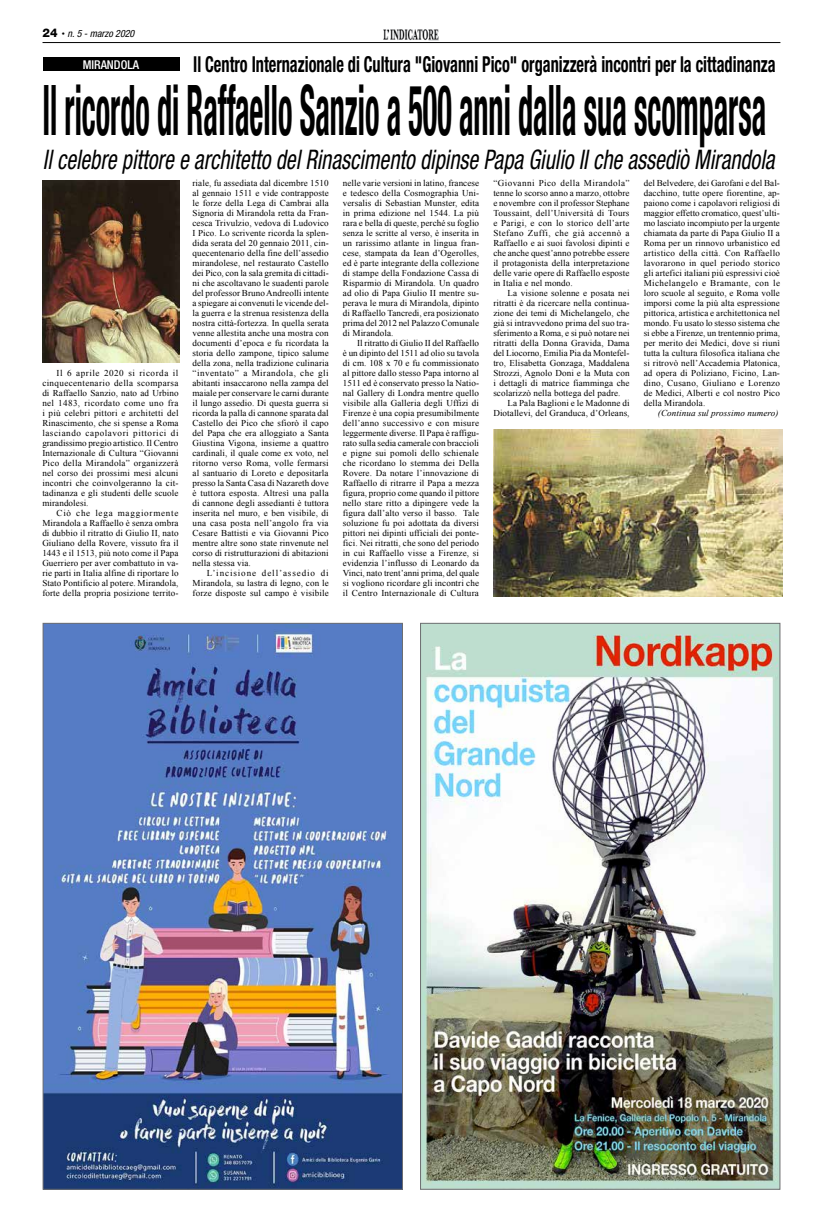
<style>
.page{position:relative;width:823px;height:1219px;background:#fff}
.page>*{position:absolute;margin:0;border:0;box-sizing:border-box;transform-origin:0 0}
.t1{font:700 condensed 70px "Helvetica Neue LT Std";color:#000;scale:.43 1}
.t2{font:italic condensed 27px "Helvetica Neue LT Std";color:#000;scale:.81 1}
.t3{font:700 condensed 22px "Helvetica Neue LT Std";color:#000;scale:.74 1}
.t4{font:500 condensed 12.1px "Helvetica Neue LT Std";color:#fff}
.t5{font:italic condensed 10px "Helvetica Neue LT Std";color:#000}
.t6{font:9px/10px "Times New Roman";letter-spacing:.01em;color:#000;text-align:justify}
.t7{font:italic 9px "Times New Roman";letter-spacing:.01em;color:#000}
.s1{font-weight:800;font-style:normal;font-stretch:normal;font-size:12px}
</style>
<div class="page">
<hr style="left:42px;top:42px;width:738px;height:1px;background:#000">
<img style="left:383px;top:29px;width:56px;height:11px">
<div style="left:43px;top:58px;width:136px;height:13px;background:#000"></div>
<img style="left:422px;top:625px;width:356px;height:563px">
<img style="left:45px;top:625px;width:356px;height:563px">
<img style="left:42px;top:180px;width:137px;height:183px">
<img style="left:493px;top:430px;width:288px;height:166px">
<p class="t5" style="left:42px;top:28px;width:93px"><span class="s1">24 ·</span> n. 5 - marzo 2020</p>
<h3 class="t4" style="left:83px;top:58px;width:58px">MIRANDOLA</h3>
<h3 class="t3" style="left:193px;top:51px;width:788px">Il Centro Internazionale di Cultura "Giovanni Pico" organizzerà incontri per la cittadinanza</h3>
<h1 class="t1" style="left:42px;top:68px;width:1683px">Il ricordo di Raffaello Sanzio a 500 anni dalla sua scomparsa</h1>
<h2 class="t2" style="left:43px;top:143px;width:904px">Il celebre pittore e architetto del Rinascimento dipinse Papa Giulio II che assediò Mirandola</h2>
<p class="t6" style="left:42px;top:368px;width:138px;text-indent:14px">Il 6 aprile 2020 si ricorda il cinquecentenario della scomparsa di Raffaello Sanzio, nato ad Urbino nel 1483, ricordato come uno fra i più celebri pittori e architetti del Rinascimento, che si spense a Roma lasciando capolavori pittorici di grandissimo pregio artistico. Il Centro Internazionale di Cultura “Giovanni Pico della Mirandola” organizzerà nel corso dei prossimi mesi alcuni incontri che coinvolgeranno la cit&shy;tadinanza e gli studenti delle scuole mirandolesi.</p>
<p class="t6" style="left:42px;top:508px;width:138px;text-indent:14px">Ciò che lega maggiormente Mirandola a Raffaello è senza ombra di dubbio il ritratto di Giulio II, nato Giuliano della Rovere, vissuto fra il 1443 e il 1513, più noto come il Papa Guerriero per aver combattuto in va&shy;rie parti in Italia alfine di riportare lo Stato Pontificio al potere. Mirandola, forte della propria posizione territo-</p>
<p class="t6" style="left:192px;top:178px;width:138px">riale, fu assediata dal dicembre 1510 al gennaio 1511 e vide contrapposte le forze della Lega di Cambrai alla Signoria di Mirandola retta da Fran&shy;cesca Trivulzio, vedova di Ludovico I Pico. Lo scrivente ricorda la splen&shy;dida serata del 20 gennaio 2011, cin&shy;quecentenario della fine dell’assedio mirandolese, nel restaurato Castello dei Pico, con la sala gremita di cittadi&shy;ni che ascoltavano le suadenti parole del professor Bruno Andreolli intente a spiegare ai convenuti le vicende del&shy;la guerra e la strenua resistenza della nostra città-fortezza. In quella serata venne allestita anche una mostra con documenti d’epoca e fu ricordata la storia dello zampone, tipico salume della zona, nella tradizione culinaria “inventato” a Mirandola, che gli abitanti insaccarono nella zampa del maiale per conservare le carni durante il lungo assedio. Di questa guerra si ricorda la palla di cannone sparata dal Castello dei Pico che sfiorò il capo del Papa che era alloggiato a Santa Giustina Vigona, insieme a quattro cardinali, il quale come ex voto, nel ritorno verso Roma, volle fermarsi al santuario di Loreto e depositarla presso la Santa Casa di Nazareth dove è tuttora esposta. Altresì una palla di cannone degli assedianti è tuttora inserita nel muro, e ben visibile, di una casa posta nell’angolo fra via Cesare Battisti e via Giovanni Pico mentre altre sono state rinvenute nel corso di ristrutturazioni di abitazioni nella stessa via.</p>
<p class="t6" style="left:192px;top:568px;width:138px;text-indent:14px">L’incisione dell’assedio di Mirandola, su lastra di legno, con le forze disposte sul campo è visibile</p>
<p class="t6" style="left:342px;top:178px;width:138px">nelle varie versioni in latino, francese e tedesco della Cosmographia Uni&shy;versalis di Sebastian Munster, edita in prima edizione nel 1544. La più rara e bella di queste, perché su foglio senza le scritte al verso, è inserita in un rarissimo atlante in lingua fran&shy;cese, stampata da Iean d’Ogerolles, ed è parte integrante della collezione di stampe della Fondazione Cassa di Risparmio di Mirandola. Un quadro ad olio di Papa Giulio II mentre su&shy;perava le mura di Mirandola, dipinto di Raffaello Tancredi, era posizionato prima del 2012 nel Palazzo Comunale di Mirandola.</p>
<p class="t6" style="left:342px;top:338px;width:138px;text-indent:14px">Il ritratto di Giulio II del Raffaello è un dipinto del 1511 ad olio su tavola di cm. 108 x 70 e fu commissionato al pittore dallo stesso Papa intorno al 1511 ed è conservato presso la Natio&shy;nal Gallery di Londra mentre quello visibile alla Galleria degli Uffizi di Firenze è una copia presumibilmente dell’anno successivo e con misure leggermente diverse. Il Papa è raffigu&shy;rato sulla sedia camerale con braccioli e pigne sui pomoli dello schienale che ricordano lo stemma dei Della Rovere. Da notare l’innovazione di Raffaello di ritrarre il Papa a mezza figura, proprio come quando il pittore nello stare ritto a dipingere vede la figura dall’alto verso il basso. Tale soluzione fu poi adottata da diversi pittori nei dipinti ufficiali dei ponte&shy;fici. Nei ritratti, che sono del periodo in cui Raffaello visse a Firenze, si evidenzia l’influsso di Leonardo da Vinci, nato trent’anni prima, del quale si vogliono ricordare gli incontri che il Centro Internazionale di Cultura</p>
<p class="t6" style="left:493px;top:178px;width:138px">“Giovanni Pico della Mirandola” tenne lo scorso anno a marzo, ottobre e novembre con il professor Stephane Toussaint, dell’Università di Tours e Parigi, e con lo storico dell’arte Stefano Zuffi, che già accennò a Raffaello e ai suoi favolosi dipinti e che anche quest’anno potrebbe essere il protagonista della interpretazione delle varie opere di Raffaello esposte in Italia e nel mondo.</p>
<p class="t6" style="left:493px;top:288px;width:138px;text-indent:14px">La visione solenne e posata nei ritratti è da ricercare nella continua&shy;zione dei temi di Michelangelo, che già si intravvedono prima del suo tra&shy;sferimento a Roma, e si può notare nei ritratti della Donna Gravida, Dama del Liocorno, Emilia Pia da Montefel&shy;tro, Elisabetta Gonzaga, Maddalena Strozzi, Agnolo Doni e la Muta con i dettagli di matrice fiamminga che scolarizzò nella bottega del padre.</p>
<p class="t6" style="left:493px;top:398px;width:138px;text-align:right">La Pala Baglioni e le Madonne di<br>Diotallevi, del Granduca, d’Orleans,</p>
<p class="t6" style="left:643px;top:178px;width:138px">del Belvedere, dei Garofani e del Bal&shy;dacchino, tutte opere fiorentine, ap&shy;paiono come i capolavori religiosi di maggior effetto cromatico, quest’ulti&shy;mo lasciato incompiuto per la urgente chiamata da parte di Papa Giulio II a Roma per un rinnovo urbanistico ed artistico della città. Con Raffaello lavorarono in quel periodo storico gli artefici italiani più espressivi cioè Michelangelo e Bramante, con le loro scuole al seguito, e Roma volle imporsi come la più alta espressione pittorica, artistica e architettonica nel mondo. Fu usato lo stesso sistema che si ebbe a Firenze, un trentennio prima, per merito dei Medici, dove si riunì tutta la cultura filosofica italiana che si ritrovò nell’Accademia Platonica, ad opera di Poliziano, Ficino, Lan&shy;dino, Cusano, Giuliano e Lorenzo de Medici, Alberti e col nostro Pico della Mirandola.</p>
<p class="t7" style="left:657px;top:407px;width:122px">(Continua sul prossimo numero)</p>
</div>
